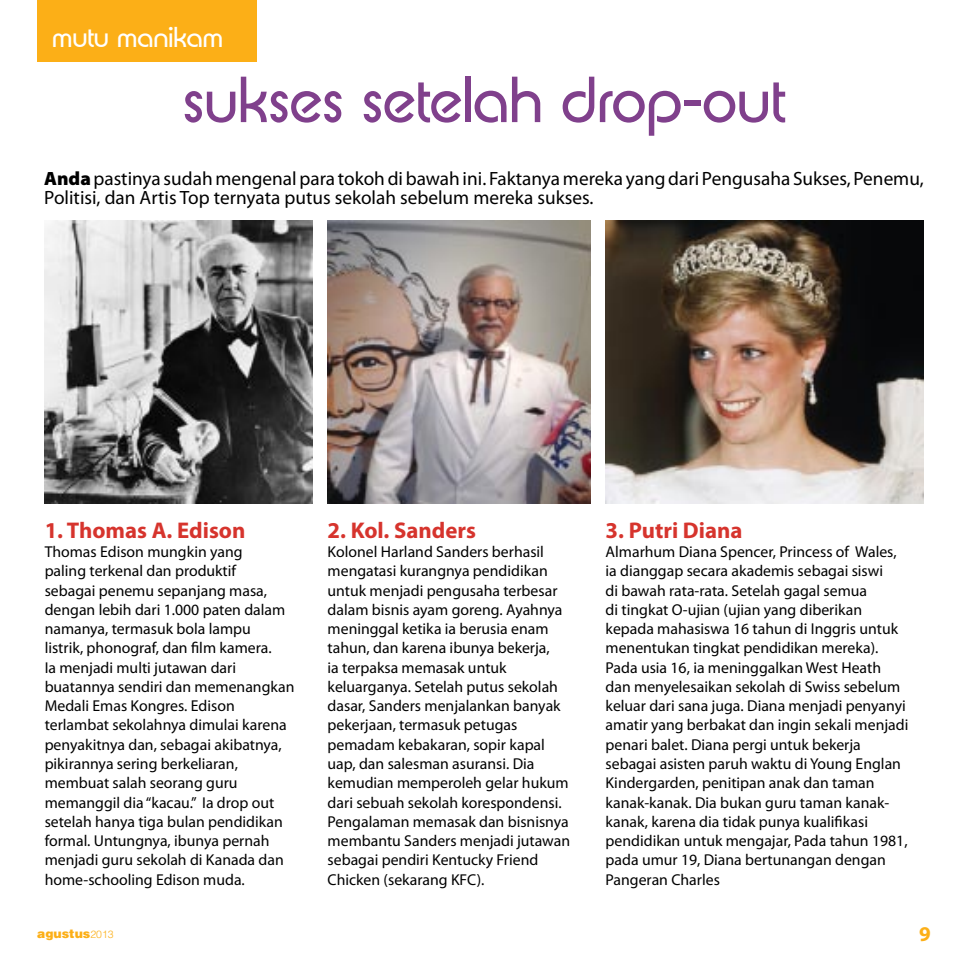
<style>
.page{position:relative;width:968px;height:968px;background:#fff}
.page>*{position:absolute;margin:0;border:0;box-sizing:border-box;transform-origin:0 0}
.t1{font:63px "Brian Becker";color:#80408c}
.t2{font:28px "Brian Becker";color:#fff}
.t3{font:700 22.75px "Myriad Pro";color:#d6342d}
.t4{font:19.25px/19.2px "Myriad Pro";color:#000}
.t5{font:15.75px/19.2px "Myriad Pro";color:#000}
.t6{font:900 12.25px "Helvetica LT Std";color:#fcaf17}
.s1{font-weight:900}
.s2{font-weight:300;font-size:10.5px}
</style>
<div class="page">
<img style="left:45px;top:221px;width:267px;height:283px">
<img style="left:327px;top:221px;width:263px;height:283px">
<img style="left:605px;top:221px;width:318px;height:283px">
<div style="left:37px;top:0;width:220px;height:62px;background:#fcaf17"></div>
<h2 class="t2" style="left:52px;top:21px;width:172px">mutu manikam</h2>
<h1 class="t1" style="left:183px;top:62px;width:603px">sukses setelah drop-out</h1>
<p class="t4" style="left:44px;top:168px;width:880px"><span class="s1">Anda</span> pastinya sudah mengenal para tokoh di bawah ini. Faktanya mereka yang dari Pengusaha Sukses, Penemu,<br>Politisi, dan Artis Top ternyata putus sekolah sebelum mereka sukses.</p>
<h3 class="t3" style="left:45px;top:515px;width:202px">1. Thomas A. Edison</h3>
<p class="t5" style="left:45px;top:542px;width:251px">Thomas Edison mungkin yang<br>paling terkenal dan produktif<br>sebagai penemu sepanjang masa, dengan lebih dari 1.000 paten dalam namanya, termasuk bola lampu<br>listrik, phonograf, dan film kamera.<br>Ia menjadi multi jutawan dari buatannya sendiri dan memenangkan<br>Medali Emas Kongres. Edison terlambat sekolahnya dimulai karena penyakitnya dan, sebagai akibatnya, pikirannya sering berkeliaran, membuat salah seorang guru memanggil dia “kacau.” Ia drop out setelah hanya tiga bulan pendidikan formal. Untungnya, ibunya pernah menjadi guru sekolah di Kanada dan home-schooling Edison muda.</p>
<p class="t6" style="left:37px;top:925px;width:78px">agustus<span class="s2">2013</span></p>
<h3 class="t3" style="left:327px;top:515px;width:150px">2. Kol. Sanders</h3>
<p class="t5" style="left:327px;top:542px;width:244px">Kolonel Harland Sanders berhasil mengatasi kurangnya pendidikan untuk menjadi pengusaha terbesar dalam bisnis ayam goreng. Ayahnya meninggal ketika ia berusia enam tahun, dan karena ibunya bekerja,<br>ia terpaksa memasak untuk keluarganya. Setelah putus sekolah dasar, Sanders menjalankan banyak pekerjaan, termasuk petugas pemadam kebakaran, sopir kapal uap, dan salesman asuransi. Dia kemudian memperoleh gelar hukum dari sebuah sekolah korespondensi.<br>Pengalaman memasak dan bisnisnya membantu Sanders menjadi jutawan sebagai pendiri Kentucky Friend<br>Chicken (sekarang KFC).</p>
<h3 class="t3" style="left:605px;top:515px;width:138px">3. Putri Diana</h3>
<p class="t5" style="left:605px;top:542px;width:304px">Almarhum Diana Spencer, Princess of Wales, ia dianggap secara akademis sebagai siswi<br>di bawah rata-rata. Setelah gagal semua<br>di tingkat O-ujian (ujian yang diberikan kepada mahasiswa 16 tahun di Inggris untuk menentukan tingkat pendidikan mereka).<br>Pada usia 16, ia meninggalkan West Heath dan menyelesaikan sekolah di Swiss sebelum keluar dari sana juga. Diana menjadi penyanyi amatir yang berbakat dan ingin sekali menjadi penari balet. Diana pergi untuk bekerja sebagai asisten paruh waktu di Young Englan Kindergarden, penitipan anak dan taman kanak-kanak. Dia bukan guru taman kanak&shy;kanak, karena dia tidak punya kualifikasi pendidikan untuk mengajar, Pada tahun 1981, pada umur 19, Diana bertunangan dengan Pangeran Charles</p>
</div>
